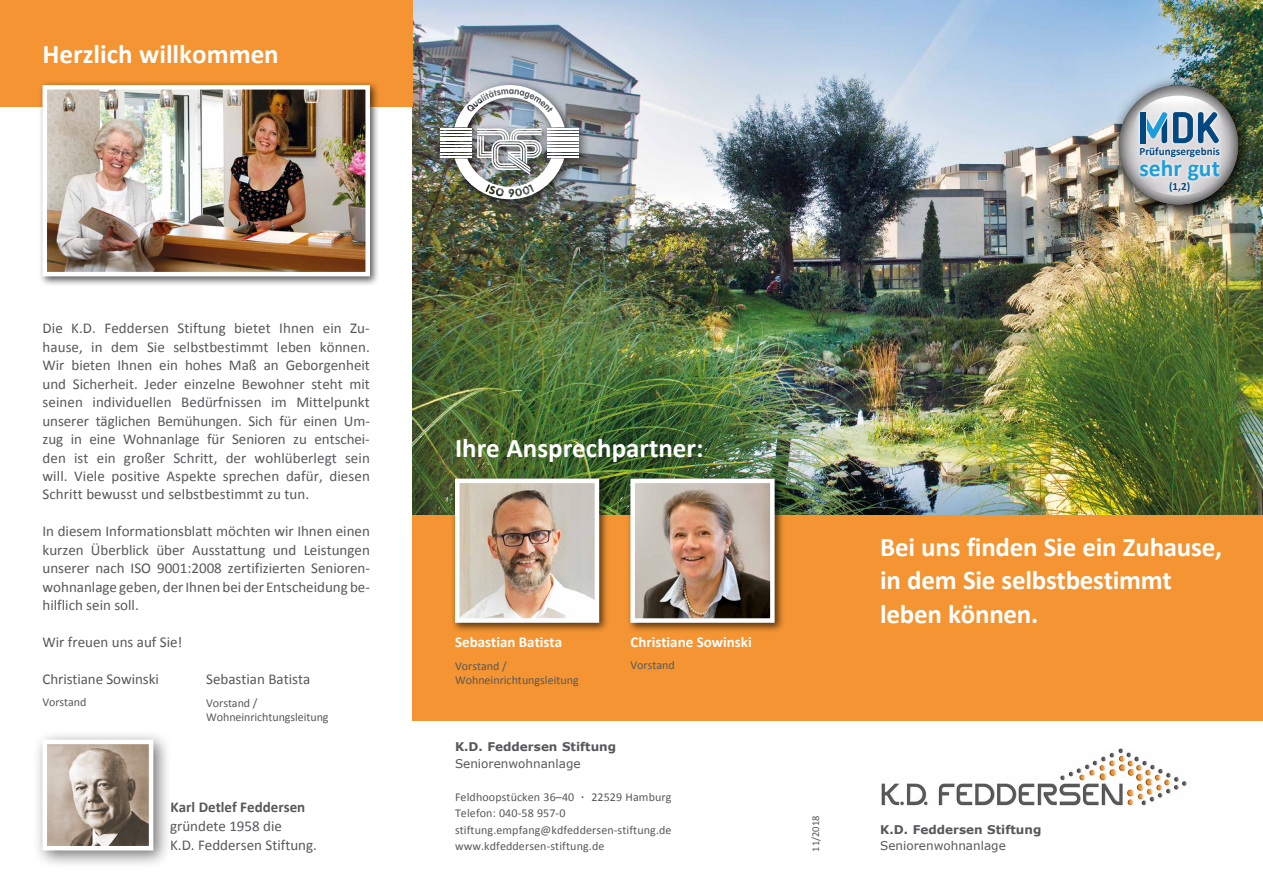
<style>
.page{position:relative;width:1263px;height:893px;background:#fff}
.page>*{position:absolute;margin:0;border:0;box-sizing:border-box;transform-origin:0 0}
.t1{font:700 27px/33.2px "Calibri";letter-spacing:-.01em;color:#fff}
.t2{font:700 23.55px "Calibri";color:#1d9dd9}
.t3{font:15px/18.5px "Calibri";color:#58585c;text-align:justify}
.t4{font:700 15px "Calibri";color:#fff}
.t5{font:700 15px "Calibri";color:#58585c}
.t6{font:12px/16.5px "Calibri";letter-spacing:.01em;color:#58585c}
.t7{font:700 12px "Verdana";color:#58585c}
.t8{font:12px "Verdana";color:#58585c}
.t9{font:700 11.1px "Calibri";color:#034881}
.t10{font:10.5px "Calibri";color:#58585c}
.s1{font-family:"Verdana"}
</style>
<div class="page">
<img style="left:412px;top:0;width:851px;height:516px">
<div style="left:412px;top:516px;width:851px;height:205px;background:#f49432"></div>
<div style="left:0;top:0;width:412px;height:106px;background:#f49432"></div>
<div style="left:39px;top:81px;width:341px;height:205px;background:#000;opacity:.65"></div>
<img style="left:48px;top:90px;width:317px;height:181px">
<div style="left:43px;top:85px;width:327px;height:191px;border:4px solid #fff"></div>
<div style="left:627px;top:475px;width:158px;height:158px;background:#000;opacity:.66"></div>
<img style="left:635px;top:484px;width:135px;height:134px">
<div style="left:630px;top:479px;width:145px;height:144px;border:4px solid #fff"></div>
<img style="left:881px;top:749px;width:306px;height:57px">
<div style="left:451px;top:475px;width:158px;height:158px;background:#000;opacity:.66"></div>
<img style="left:460px;top:484px;width:134px;height:134px">
<div style="left:455px;top:479px;width:144px;height:144px;border:4px solid #fff"></div>
<img style="left:1108px;top:74px;width:148px;height:148px">
<img style="left:1118px;top:82px;width:121px;height:123px">
<svg style="left:1133px;top:96px;width:90px;height:65px"></svg>
<svg style="left:1136px;top:109px;width:87px;height:87px;background:#d5d4d5"></svg>
<svg style="left:1140px;top:111px;width:80px;height:33px;background:#799ebb"></svg>
<div style="left:434px;top:79px;width:157px;height:132px;background:#000;opacity:.75"></div>
<hr style="left:547px;top:128px;width:32px;height:2px;background:#fff">
<hr style="left:547px;top:131px;width:32px;height:2px;background:#fff">
<hr style="left:547px;top:134px;width:32px;height:2px;background:#fff">
<hr style="left:547px;top:137px;width:32px;height:1px;background:#fff">
<hr style="left:547px;top:139px;width:32px;height:2px;background:#fff">
<hr style="left:547px;top:142px;width:32px;height:2px;background:#fff">
<hr style="left:547px;top:145px;width:32px;height:2px;background:#fff">
<hr style="left:547px;top:148px;width:32px;height:2px;background:#fff">
<hr style="left:547px;top:151px;width:32px;height:1px;background:#fff">
<hr style="left:547px;top:153px;width:32px;height:2px;background:#fff">
<hr style="left:547px;top:156px;width:32px;height:2px;background:#fff">
<hr style="left:440px;top:128px;width:32px;height:2px;background:#fff">
<hr style="left:440px;top:131px;width:32px;height:2px;background:#fff">
<hr style="left:440px;top:134px;width:32px;height:2px;background:#fff">
<hr style="left:440px;top:137px;width:32px;height:1px;background:#fff">
<hr style="left:440px;top:139px;width:32px;height:2px;background:#fff">
<hr style="left:440px;top:142px;width:32px;height:2px;background:#fff">
<hr style="left:440px;top:145px;width:32px;height:2px;background:#fff">
<hr style="left:440px;top:148px;width:32px;height:2px;background:#fff">
<hr style="left:440px;top:151px;width:32px;height:1px;background:#fff">
<hr style="left:440px;top:153px;width:32px;height:2px;background:#fff">
<hr style="left:440px;top:156px;width:32px;height:2px;background:#fff">
<img style="left:454px;top:85px;width:111px;height:114px">
<div style="left:33px;top:730px;width:139px;height:139px;background:#000;opacity:.54"></div>
<img style="left:48px;top:745px;width:100px;height:100px">
<div style="left:43px;top:740px;width:110px;height:110px;border:4px solid #fff"></div>
<h1 class="t1" style="left:43px;top:37px;width:238px">Herzlich willkommen</h1>
<p class="t3" style="left:43px;top:319px;width:329px">Die K.D. Feddersen Stiftung bietet Ihnen ein Zu&shy;hause, in dem Sie selbstbestimmt leben können.<br>Wir bieten Ihnen ein hohes Maß an Geborgenheit und Sicherheit. Jeder einzelne Bewohner steht mit seinen individuellen Bedürfnissen im Mittelpunkt unserer täglichen Bemühungen. Sich für einen Um&shy;zug in eine Wohnanlage für Senioren zu entschei&shy;den ist ein großer Schritt, der wohlüberlegt sein will. Viele positive Aspekte sprechen dafür, diesen Schritt bewusst und selbstbestimmt zu tun.</p>
<p class="t3" style="left:43px;top:522px;width:329px">In diesem Informationsblatt möchten wir Ihnen einen kurzen Überblick über Ausstattung und Leistungen unserer nach ISO 9001:2008 zertifizierten Senioren&shy;wohnanlage geben, der Ihnen bei der Entscheidung be&shy;hilflich sein soll.</p>
<p class="t3" style="left:43px;top:633px;width:142px">Wir freuen uns auf Sie!</p>
<p class="t3" style="left:43px;top:669px;width:118px">Christiane Sowinski</p>
<p class="t6" style="left:43px;top:694px;width:45px">Vorstand</p>
<p class="t3" style="left:206px;top:669px;width:106px">Sebastian Batista</p>
<p class="t6" style="left:206px;top:696px;width:124px;line-height:14.2px">Vorstand /<br>Wohneinrichtungsleitung</p>
<p class="t5" style="left:170px;top:798px;width:136px">Karl Detlef Feddersen</p>
<p class="t3" style="left:170px;top:816px;width:148px;line-height:19.5px">gründete 1958 die<br>K.D. Feddersen Stiftung.</p>
<p class="t9" style="left:1139px;top:144px;width:82px">Prüfungsergebnis</p>
<h2 class="t2" style="left:1139px;top:153px;width:82px">sehr gut</h2>
<p class="t9" style="left:1169px;top:180px;width:23px">(1,2)</p>
<h1 class="t1" style="left:455px;top:432px;width:250px">Ihre Ansprechpartner:</h1>
<p class="t4" style="left:455px;top:632px;width:109px">Sebastian Batista</p>
<p class="t6" style="left:455px;top:659px;width:125px;line-height:14.2px">Vorstand /<br>Wohneinrichtungsleitung</p>
<p class="t4" style="left:630px;top:632px;width:123px">Christiane Sowinski</p>
<p class="t6" style="left:630px;top:657px;width:46px">Vorstand</p>
<p class="t7" style="left:455px;top:738px;width:163px">K.D. Feddersen Stiftung</p>
<p class="t8" style="left:455px;top:755px;width:127px">Seniorenwohnanlage</p>
<p class="t6" style="left:455px;top:788px;width:218px">Feldhoopstücken 36–40 <span class="s1">∙</span> 22529 Hamburg Telefon: 040-58 957-0 stiftung.empfang@kdfeddersen-stiftung.de www.kdfeddersen-stiftung.de</p>
<h1 class="t1" style="left:880px;top:531px;width:343px">Bei uns finden Sie ein Zuhause, in dem Sie selbstbestimmt leben können.</h1>
<p class="t10" style="left:809px;top:851px;width:37px;rotate:-90deg">11/2018</p>
<p class="t7" style="left:880px;top:821px;width:163px">K.D. Feddersen Stiftung</p>
<p class="t8" style="left:880px;top:838px;width:127px">Seniorenwohnanlage</p>
</div>
